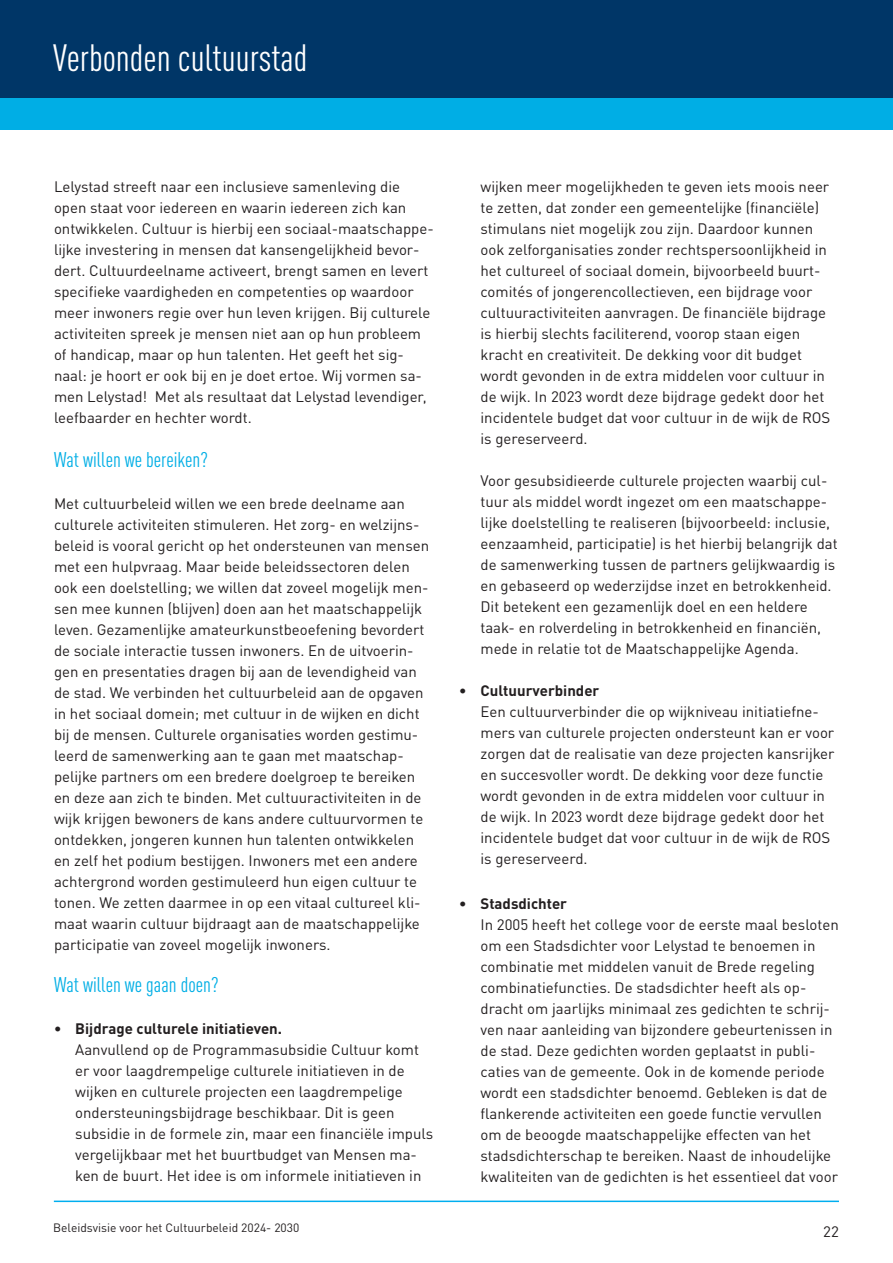
<style>
.page{position:relative;width:893px;height:1263px;background:#fff}
.page>*{position:absolute;margin:0;border:0;box-sizing:border-box;transform-origin:0 0}
.t1{font:condensed 37.5px "DIN Pro";color:#fff}
.t2{font:condensed 21px "DIN Pro";color:#00aee5}
.t3{font:15px/21px "DIN Pro";color:#231f20}
.t4{font:700 15px "DIN Pro";color:#231f20}
.t5{font:12px "DIN Pro";color:#231f20}
</style>
<div class="page">
<hr style="left:54px;top:1200px;width:785px;height:2px;background:#00aeef">
<div style="left:0;top:0;width:893px;height:114px;background:#003667"></div>
<div style="left:0;top:99px;width:893px;height:31px;background:#00aee5"></div>
<h1 class="t1" style="left:53px;top:31px;width:256px">Verbonden cultuurstad</h1>
<p class="t3" style="left:54px;top:175px;width:381px">Lelystad streeft naar een inclusieve samenleving die open staat voor iedereen en waarin iedereen zich kan ontwikkelen. Cultuur is hierbij een sociaal-maatschappe&shy;lijke investering in mensen dat kansengelijkheid bevor&shy;dert. Cultuurdeelname activeert, brengt samen en levert specifieke vaardigheden en competenties op waardoor meer inwoners regie over hun leven krijgen. Bij culturele activiteiten spreek je mensen niet aan op hun probleem of handicap, maar op hun talenten. Het geeft het sig&shy;naal: je hoort er ook bij en je doet ertoe. Wij vormen sa&shy;men Lelystad! Met als resultaat dat Lelystad levendiger, leefbaarder en hechter wordt.</p>
<h2 class="t2" style="left:54px;top:444px;width:156px">Wat willen we bereiken?</h2>
<p class="t3" style="left:54px;top:491px;width:377px">Met cultuurbeleid willen we een brede deelname aan culturele activiteiten stimuleren. Het zorg- en welzijns&shy;beleid is vooral gericht op het ondersteunen van mensen met een hulpvraag. Maar beide beleidssectoren delen ook een doelstelling; we willen dat zoveel mogelijk men&shy;sen mee kunnen (blijven) doen aan het maatschappelijk leven. Gezamenlijke amateurkunstbeoefening bevordert de sociale interactie tussen inwoners. En de uitvoerin&shy;gen en presentaties dragen bij aan de levendigheid van de stad. We verbinden het cultuurbeleid aan de opgaven in het sociaal domein; met cultuur in de wijken en dicht bij de mensen. Culturele organisaties worden gestimu&shy;leerd de samenwerking aan te gaan met maatschap&shy;pelijke partners om een bredere doelgroep te bereiken en deze aan zich te binden. Met cultuuractiviteiten in de wijk krijgen bewoners de kans andere cultuurvormen te ontdekken, jongeren kunnen hun talenten ontwikkelen en zelf het podium bestijgen. Inwoners met een andere achtergrond worden gestimuleerd hun eigen cultuur te tonen. We zetten daarmee in op een vitaal cultureel kli&shy;maat waarin cultuur bijdraagt aan de maatschappelijke participatie van zoveel mogelijk inwoners.</p>
<h2 class="t2" style="left:54px;top:969px;width:166px">Wat willen we gaan doen?</h2>
<p class="t4" style="left:54px;top:1016px;width:230px">• Bijdrage culturele initiatieven.</p>
<p class="t3" style="left:75px;top:1037px;width:360px">Aanvullend op de Programmasubsidie Cultuur komt er voor laagdrempelige culturele initiatieven in de wijken en culturele projecten een laagdrempelige ondersteuningsbijdrage beschikbaar. Dit is geen subsidie in de formele zin, maar een financiële impuls vergelijkbaar met het buurtbudget van Mensen ma&shy;ken de buurt. Het idee is om informele initiatieven in</p>
<p class="t5" style="left:53px;top:1218px;width:248px">Beleidsvisie voor het Cultuurbeleid 2024- 2030</p>
<p class="t3" style="left:480px;top:175px;width:351px">wijken meer mogelijkheden te geven iets moois neer te zetten, dat zonder een gemeentelijke (financiële) stimulans niet mogelijk zou zijn. Daardoor kunnen ook zelforganisaties zonder rechtspersoonlijkheid in het cultureel of sociaal domein, bijvoorbeeld buurt&shy;comités of jongerencollectieven, een bijdrage voor cultuuractiviteiten aanvragen. De financiële bijdrage is hierbij slechts faciliterend, voorop staan eigen kracht en creativiteit. De dekking voor dit budget wordt gevonden in de extra middelen voor cultuur in de wijk. In 2023 wordt deze bijdrage gedekt door het incidentele budget dat voor cultuur in de wijk de ROS is gereserveerd.</p>
<p class="t3" style="left:480px;top:469px;width:359px">Voor gesubsidieerde culturele projecten waarbij cul&shy;tuur als middel wordt ingezet om een maatschappe&shy;lijke doelstelling te realiseren (bijvoorbeeld: inclusie, eenzaamheid, participatie) is het hierbij belangrijk dat de samenwerking tussen de partners gelijkwaardig is en gebaseerd op wederzijdse inzet en betrokkenheid.<br>Dit betekent een gezamenlijk doel en een heldere taak- en rolverdeling in betrokkenheid en financiën, mede in relatie tot de Maatschappelijke Agenda.</p>
<p class="t4" style="left:459px;top:678px;width:142px">• Cultuurverbinder</p>
<p class="t3" style="left:480px;top:700px;width:355px">Een cultuurverbinder die op wijkniveau initiatiefne&shy;mers van culturele projecten ondersteunt kan er voor zorgen dat de realisatie van deze projecten kansrijker en succesvoller wordt. De dekking voor deze functie wordt gevonden in de extra middelen voor cultuur in de wijk. In 2023 wordt deze bijdrage gedekt door het incidentele budget dat voor cultuur in de wijk de ROS is gereserveerd.</p>
<p class="t4" style="left:459px;top:891px;width:109px">• Stadsdichter</p>
<p class="t3" style="left:480px;top:913px;width:360px">In 2005 heeft het college voor de eerste maal besloten om een Stadsdichter voor Lelystad te benoemen in combinatie met middelen vanuit de Brede regeling combinatiefuncties. De stadsdichter heeft als op&shy;dracht om jaarlijks minimaal zes gedichten te schrij&shy;ven naar aanleiding van bijzondere gebeurtenissen in de stad. Deze gedichten worden geplaatst in publi&shy;caties van de gemeente. Ook in de komende periode wordt een stadsdichter benoemd. Gebleken is dat de flankerende activiteiten een goede functie vervullen om de beoogde maatschappelijke effecten van het stadsdichterschap te bereiken. Naast de inhoudelijke kwaliteiten van de gedichten is het essentieel dat voor</p>
<p class="t3" style="left:823px;top:1219px;width:17px">22</p>
</div>
